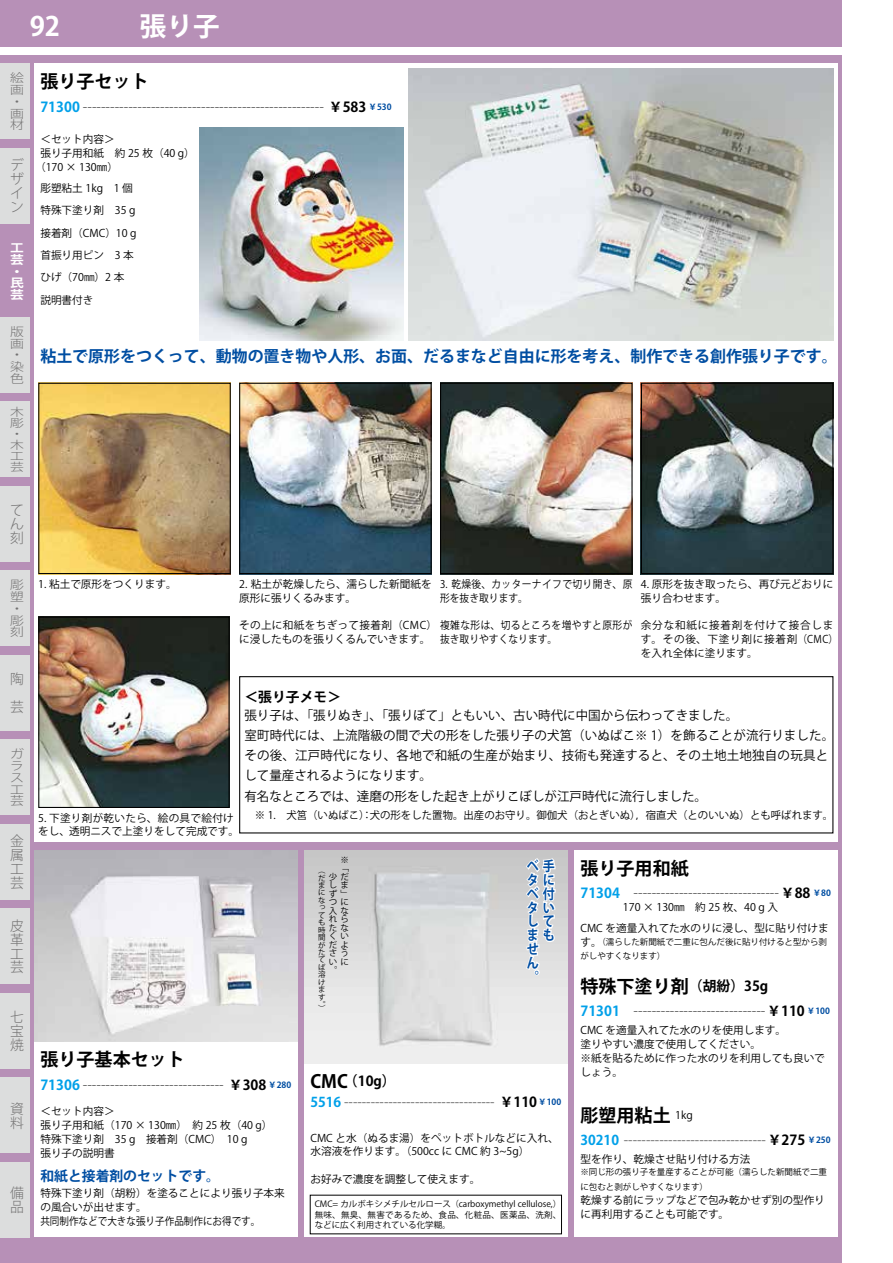
<style>
.page{position:relative;width:893px;height:1263px;background:#fff}
.page>*{position:absolute;margin:0;border:0;box-sizing:border-box;transform-origin:0 0}
.t1{font:700 26.55px "Koz Go Pro";color:#fff}
.t2{font:700 18px "Koz Go Pro";color:#000}
.t3{font:700 15.9px "Koz Go Pro";color:#004ea2}
.t4{font:200 13.8px/25px "Koz Go Pro";color:#000}
.t5{font:300 13.8px/13.8px "Koz Go Pro";color:#727171;text-align:justify}
.t6{font:700 13.8px "Koz Go Pro";color:#000}
.t7{font:700 13.8px/13.8px "Koz Go Pro";letter-spacing:.325em;color:#004ea2;scale:.87 1}
.t8{font:700 13.8px "Koz Go Pro";color:#004ea2}
.t9{font:200 13.5px "Koz Go Pro";color:#000}
.t10{font:12.75px/20.2px "Koz Go Pro";letter-spacing:.005em;color:#000}
.t11{font:300 11.7px/11.7px "Koz Go Pro";color:#727171;text-align:justify;scale:1.18 1}
.t12{font:700 11.7px/11.7px "Koz Go Pro";color:#fff;text-align:justify;scale:1.18 1}
.t13{font:300 11.1px/11.1px "Koz Go Pro";color:#727171;text-align:justify;scale:1.25 1}
.t14{font:10.65px/13.8px "Koz Go Pro";color:#000}
.t15{font:10.65px/13.8px "Koz Go Pro";letter-spacing:.03em;color:#000}
.t16{font:10.65px/13.8px "Koz Go Pro";letter-spacing:.065em;color:#000}
.t17{font:10.65px/13.8px "Koz Go Pro";letter-spacing:.035em;color:#000;scale:.92 1}
.t18{font:8.55px/10.6px "Koz Go Pro";color:#000}
.t19{font:7.5px/7.5px "Koz Go Pro";color:#000;text-align:justify}
.s1{font-weight:700;color:#00a0e9}
.s2{font-weight:700}
.s3{font-weight:700;font-size:8.55px;color:#004ea2}
.s4{font-size:10.65px}
.s5{font-weight:700;font-size:18px}
.s6{font-weight:700;font-size:13.8px}
.s7{font-size:18px}
</style>
<div class="page">
<div style="left:0;top:55px;width:842px;height:1208px;background:#b790b7"></div>
<div style="left:0;top:64px;width:30px;height:75px;background:#dcdddd"></div>
<div style="left:0;top:148px;width:30px;height:75px;background:#dcdddd"></div>
<div style="left:0;top:317px;width:30px;height:75px;background:#dcdddd"></div>
<div style="left:0;top:402px;width:30px;height:75px;background:#dcdddd"></div>
<div style="left:0;top:486px;width:30px;height:75px;background:#dcdddd"></div>
<div style="left:0;top:571px;width:30px;height:75px;background:#dcdddd"></div>
<div style="left:0;top:655px;width:30px;height:75px;background:#dcdddd"></div>
<div style="left:0;top:740px;width:30px;height:75px;background:#dcdddd"></div>
<div style="left:0;top:824px;width:30px;height:75px;background:#dcdddd"></div>
<div style="left:0;top:909px;width:30px;height:75px;background:#dcdddd"></div>
<div style="left:0;top:993px;width:30px;height:75px;background:#dcdddd"></div>
<div style="left:0;top:1078px;width:30px;height:75px;background:#dcdddd"></div>
<div style="left:0;top:1162px;width:30px;height:75px;background:#dcdddd"></div>
<div style="left:0;top:0;width:842px;height:47px;background:#b790b7"></div>
<div style="left:34px;top:64px;width:804px;height:778px;background:#fff"></div>
<img style="left:200px;top:128px;width:204px;height:212px">
<img style="left:408px;top:68px;width:425px;height:272px">
<div style="left:239px;top:676px;width:594px;height:157px;border:1px solid #000"></div>
<img style="left:442px;top:385px;width:189px;height:187px">
<div style="left:440px;top:383px;width:193px;height:191px;border:1px solid #000"></div>
<img style="left:40px;top:385px;width:189px;height:187px">
<div style="left:38px;top:383px;width:193px;height:191px;border:1px solid #000"></div>
<img style="left:241px;top:385px;width:189px;height:187px">
<div style="left:239px;top:383px;width:193px;height:191px;border:1px solid #000"></div>
<img style="left:643px;top:385px;width:188px;height:187px">
<div style="left:641px;top:383px;width:192px;height:191px;border:1px solid #000"></div>
<img style="left:40px;top:619px;width:188px;height:187px">
<div style="left:38px;top:617px;width:192px;height:191px;border:1px solid #000"></div>
<div style="left:574px;top:850px;width:264px;height:387px;background:#fff"></div>
<div style="left:34px;top:850px;width:264px;height:387px;background:#fff"></div>
<img style="left:34px;top:850px;width:264px;height:192px">
<div style="left:304px;top:850px;width:264px;height:387px;background:#fff"></div>
<img style="left:304px;top:850px;width:264px;height:213px">
<svg style="left:310px;top:1195px;width:252px;height:39px"></svg>
<h1 class="t1" style="left:30px;top:9px;width:191px">92　　　張り子</h1>
<h2 class="t2" style="left:40px;top:70px;width:110px">張り子セット</h2>
<p class="t4" style="left:40px;top:94px;width:353px"><span class="s1">71300</span> ----------------------------------------------------- <span class="s2">￥583</span> <span class="s3">￥530</span></p>
<p class="t14" style="left:40px;top:132px;width:76px">＜セット内容＞</p>
<p class="t14" style="left:40px;top:146px;width:156px">張り子用和紙　約 25 枚（40 g）</p>
<p class="t14" style="left:35px;top:160px;width:84px">（170 × 130㎜）</p>
<p class="t14" style="left:40px;top:177px;width:98px;line-height:22.4px">彫塑粘土 1kg　1 個特殊下塗り剤　35 g接着剤（CMC）10 g首振り用ピン　3 本ひげ（70㎜）2 本説明書付き</p>
<p class="t11" style="left:10px;top:72px;width:13px">絵画・画材</p>
<p class="t5" style="left:10px;top:158px;width:15px">デザイン</p>
<p class="t12" style="left:10px;top:243px;width:13px">工芸・民芸</p>
<p class="t11" style="left:10px;top:326px;width:13px">版画・染色</p>
<p class="t13" style="left:10px;top:406px;width:13px">木彫・木工芸</p>
<p class="t5" style="left:10px;top:503px;width:15px">てん刻</p>
<p class="t11" style="left:10px;top:579px;width:13px">彫塑・彫刻</p>
<p class="t5" style="left:10px;top:665px;width:15px;line-height:27.6px">陶芸</p>
<p class="t11" style="left:10px;top:748px;width:13px">ガラス工芸</p>
<p class="t5" style="left:10px;top:834px;width:15px">金属工芸</p>
<p class="t5" style="left:10px;top:919px;width:15px">皮革工芸</p>
<p class="t5" style="left:10px;top:1010px;width:15px">七宝焼</p>
<h3 class="t3" style="left:40px;top:346px;width:799px">粘土で原形をつくって、動物の置き物や人形、お面、だるまなど自由に形を考え、制作できる創作張り子です。</h3>
<p class="t14" style="left:641px;top:577px;width:194px">4. 原形を抜き取ったら、再び元どおりに張り合わせます。</p>
<p class="t16" style="left:641px;top:619px;width:199px">余分な和紙に接着剤を付けて接合します。その後、下塗り剤に接着剤（CMC）を入れ全体に塗ります。</p>
<p class="t14" style="left:239px;top:577px;width:194px">2. 粘土が乾燥したら、濡らした新聞紙を原形に張りくるみます。</p>
<p class="t14" style="left:239px;top:632px;width:193px">に浸したものを張りくるんでいきます。</p>
<p class="t17" style="left:440px;top:577px;width:211px">3. 乾燥後、カッターナイフで切り開き、原形を抜き取ります。</p>
<p class="t15" style="left:440px;top:619px;width:194px;text-indent:-201px">その上に和紙をちぎって接着剤（CMC）複雑な形は、切るところを増やすと原形が抜き取りやすくなります。</p>
<p class="t14" style="left:38px;top:577px;width:140px">1. 粘土で原形をつくります。</p>
<p class="t6" style="left:244px;top:688px;width:98px">＜張り子メモ＞</p>
<p class="t10" style="left:244px;top:705px;width:591px">張り子は、「張りぬき」、「張りぼて」ともいい、古い時代に中国から伝わってきました。<br>室町時代には、上流階級の間で犬の形をした張り子の犬筥（いぬばこ※ 1）を飾ることが流行りました。その後、江戸時代になり、各地で和紙の生産が始まり、技術も発達すると、その土地土地独自の玩具として量産されるようになります。<br>有名なところでは、達磨の形をした起き上がりこぼしが江戸時代に流行しました。</p>
<p class="t14" style="left:244px;top:808px;width:590px">　※ 1.　犬筥（いぬばこ）：犬の形をした置物。出産のお守り。御伽犬（おとぎいぬ），宿直犬（とのいいぬ）とも呼ばれます。</p>
<p class="t14" style="left:38px;top:811px;width:202px">5. 下塗り剤が乾いたら、絵の具で絵付けをし、透明ニスで上塗りをして完成です。</p>
<p class="t18" style="left:340px;top:855px;width:10px">※</p>
<p class="t18" style="left:340px;top:863px;width:10px">「</p>
<p class="t18" style="left:329px;top:872px;width:22px">少だ</p>
<p class="t18" style="left:329px;top:880px;width:22px">しま</p>
<p class="t18" style="left:329px;top:889px;width:22px">ず」</p>
<p class="t18" style="left:329px;top:897px;width:22px">つに</p>
<p class="t18" style="left:329px;top:906px;width:22px">入な</p>
<p class="t18" style="left:329px;top:914px;width:22px">れら</p>
<p class="t18" style="left:329px;top:923px;width:22px">たな</p>
<p class="t18" style="left:329px;top:931px;width:22px">くい</p>
<p class="t18" style="left:329px;top:940px;width:22px">だよ</p>
<p class="t18" style="left:329px;top:948px;width:22px">さう</p>
<p class="t18" style="left:329px;top:957px;width:22px">いに</p>
<p class="t18" style="left:329px;top:965px;width:10px">。</p>
<h2 class="t2" style="left:580px;top:857px;width:110px">張り子用和紙</h2>
<p class="t4" style="left:580px;top:880px;width:252px"><span class="s1">71304</span> --------------------------------<span class="s2">￥88</span> <span class="s3">￥80</span></p>
<p class="t14" style="left:580px;top:897px;width:250px;line-height:21.3px">　　　　170 × 130㎜　約 25 枚、40 g 入<br>CMC を適量入れてた水のりに浸し、型に貼り付けま</p>
<p class="t18" style="left:580px;top:935px;width:248px;line-height:13.8px"><span class="s4">す。</span>（濡らした新聞紙で二重に包んだ後に貼り付けると型から剥がしやすくなります）</p>
<p class="t4" style="left:580px;top:973px;width:251px"><span class="s5">特殊下塗り剤</span><span class="s2">（胡紛）35g<br></span><span class="s1">71301</span> -----------------------------<span class="s2">￥110</span> <span class="s3">￥100</span></p>
<p class="t14" style="left:580px;top:1024px;width:246px">CMC を適量入れてた水のりを使用します。<br>塗りやすい濃度で使用してください。<br>※紙を貼るために作った水のりを利用しても良いでしょう。</p>
<h2 class="t2" style="left:580px;top:1103px;width:114px">彫塑用粘土 <sup>1kg</sup></h2>
<p class="t9" style="left:580px;top:1131px;width:252px"><span class="s1">30210</span> --------------------------------<span class="s6">￥275</span> <span class="s3">￥250</span></p>
<p class="t14" style="left:580px;top:1152px;width:172px">型を作り、乾燥させ貼り付ける方法</p>
<p class="t18" style="left:580px;top:1164px;width:248px;line-height:14.9px">※同じ形の張り子を量産することが可能（濡らした新聞紙で二重に包むと剥がしやすくなります）</p>
<p class="t14" style="left:580px;top:1194px;width:246px">乾燥する前にラップなどで包み乾かせず別の型作りに再利用することも可能です。</p>
<p class="t7" style="left:527px;top:860px;width:34px">ベ手タにベ付タいしてまもせ<br>ん<br>。</p>
<p class="t19" style="left:318px;top:867px;width:9px">（だまになっても時間がたてば溶けます。</p>
<p class="t19" style="left:318px;top:1004px;width:9px">）</p>
<h2 class="t2" style="left:40px;top:1048px;width:146px">張り子基本セット</h2>
<p class="t4" style="left:40px;top:1072px;width:252px"><span class="s1">71306</span> ------------------------------- <span class="s2">￥308</span> <span class="s3">￥280</span></p>
<p class="t14" style="left:40px;top:1104px;width:234px">＜セット内容＞<br>張り子用和紙（170 × 130㎜）　約 25 枚（40 g）特殊下塗り剤　35 g　接着剤（CMC）　10 g<br>張り子の説明書</p>
<p class="t8" style="left:40px;top:1166px;width:181px">和紙と接着剤のセットです。</p>
<p class="t14" style="left:40px;top:1186px;width:246px">特殊下塗り剤（胡粉）を塗ることにより張り子本来の風合いが出せます。<br>共同制作などで大きな張り子作品制作にお得です。</p>
<p class="t6" style="left:310px;top:1072px;width:87px"><span class="s7">CMC</span> （10g）</p>
<p class="t9" style="left:310px;top:1093px;width:252px"><span class="s1">5516</span> ---------------------------------- <span class="s6">￥110</span><span class="s3">￥100</span></p>
<p class="t14" style="left:310px;top:1131px;width:250px">CMC と水（ぬるま湯）をペットボトルなどに入れ、水溶液を作ります。（500cc に CMC 約 3~5g）</p>
<p class="t14" style="left:310px;top:1172px;width:172px">お好みで濃度を調整して使えます。</p>
<p class="t5" style="left:10px;top:1102px;width:15px">資料</p>
<p class="t5" style="left:10px;top:1186px;width:15px">備品</p>
<p class="t18" style="left:315px;top:1199px;width:248px;text-align:justify">CMC= カルボキシメチルセルロース（carboxymethyl cellulose,）無味、無臭、無害であるため、食品、化粧品、医薬品、洗剤、などに広く利用されている化学糊。</p>
</div>
